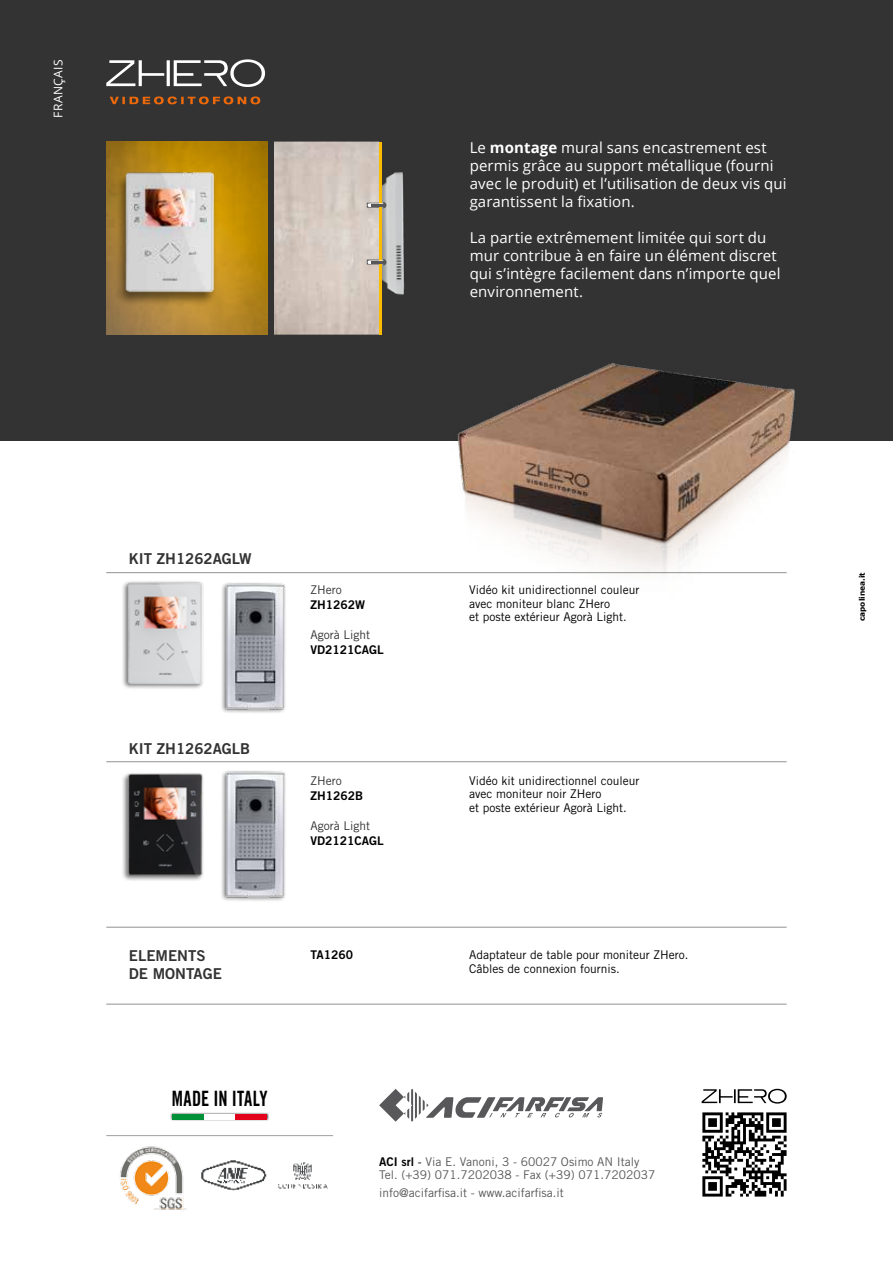
<style>
.page{position:relative;width:893px;height:1263px;background:#fff}
.page>*{position:absolute;margin:0;border:0;box-sizing:border-box;transform-origin:0 0}
.t1{font:21.15px "Trade Gothic LT Std Bd Cn 20";letter-spacing:.005em;color:#000;scale:.87 1}
.t2{font:15px/18px "Open Sans";letter-spacing:.005em;color:#fff}
.t3{font:15px/18px "Trade Gothic LT Std Bd 2";color:#333}
.t4{font:12px/13.5px "Trade Gothic LT Std";color:#000}
.t5{font:12px/13.5px "Trade Gothic LT Std";color:#58585a}
.t6{font:12px "Trade Gothic LT Std Bd 2";color:#000}
.t7{font:12px "Trade Gothic LT Std";color:#333}
.t8{font:12px "Open Sans";letter-spacing:.03em;color:#fff}
.t9{font:700 7.5px "Verdana";color:#000}
.s1{font-weight:700}
.s2{font-family:"Trade Gothic LT Std Bd 2";color:#000}
.s3{font-family:"Trade Gothic LT Std Bd 2"}
</style>
<div class="page">
<div style="left:0;top:0;width:893px;height:440px;background:#333"></div>
<svg style="left:106px;top:59px;width:159px;height:28px"></svg>
<img style="left:702px;top:1112px;width:85px;height:85px">
<svg style="left:702px;top:1089px;width:85px;height:14px"></svg>
<hr style="left:106px;top:1135px;width:227px;height:1px;background:#9c9e9f">
<div style="left:122px;top:580px;width:83px;height:110px;background:#000;opacity:.55"></div>
<img style="left:125px;top:580px;width:80px;height:107px">
<div style="left:122px;top:771px;width:83px;height:111px;background:#000;opacity:.55"></div>
<img style="left:125px;top:771px;width:80px;height:108px">
<img style="left:208px;top:573px;width:102px;height:140px">
<img style="left:208px;top:762px;width:102px;height:139px">
<img style="left:120px;top:1146px;width:66px;height:65px">
<img style="left:201px;top:1160px;width:126px;height:31px">
<div style="left:170px;top:1112px;width:99px;height:9px;background:#000;opacity:.75"></div>
<div style="left:172px;top:1114px;width:95px;height:5px;background:#fff"></div>
<div style="left:172px;top:1114px;width:32px;height:5px;background:#009037"></div>
<div style="left:236px;top:1114px;width:31px;height:5px;background:#e2001a"></div>
<svg style="left:379px;top:1089px;width:224px;height:33px"></svg>
<hr style="left:106px;top:927px;width:681px;height:1px;background:#9c9e9f">
<hr style="left:106px;top:1003px;width:681px;height:2px;background:#9c9e9f">
<hr style="left:106px;top:761px;width:681px;height:1px;background:#9c9e9f">
<hr style="left:106px;top:572px;width:681px;height:1px;background:#9c9e9f">
<svg style="left:110px;top:96px;width:150px;height:8px"></svg>
<img style="left:382px;top:172px;width:23px;height:123px">
<img style="left:274px;top:142px;width:105px;height:192px">
<hr style="left:379px;top:142px;width:3px;height:192px;background:#fabb00">
<svg style="left:368px;top:202px;width:18px;height:15px"></svg>
<svg style="left:368px;top:259px;width:18px;height:6px"></svg>
<svg style="left:106px;top:142px;width:162px;height:192px;background:#b48518"></svg>
<div style="left:115px;top:172px;width:103px;height:135px;background:#000;opacity:.5"></div>
<img style="left:122px;top:169px;width:96px;height:127px">
<img style="left:417px;top:363px;width:399px;height:211px">
<p class="t8" style="left:50px;top:118px;width:60px;rotate:-90deg">FRANÇAIS</p>
<p class="t2" style="left:470px;top:138px;width:318px">Le <span class="s1">montage</span> mural sans encastrement est permis grâce au support métallique (fourni avec le produit) et l’utilisation de deux vis qui garantissent la fixation.</p>
<p class="t2" style="left:470px;top:228px;width:312px">La partie extrêmement limitée qui sort du mur contribue à en faire un élément discret qui s’intègre facilement dans n’importe quel environnement.</p>
<p class="t3" style="left:129px;top:549px;width:124px">KIT ZH1262AGLW</p>
<p class="t3" style="left:129px;top:739px;width:123px">KIT ZH1262AGLB</p>
<p class="t3" style="left:129px;top:947px;width:94px">ELEMENTS<br>DE MONTAGE</p>
<p class="t7" style="left:310px;top:583px;width:33px">ZHero</p>
<p class="t6" style="left:310px;top:598px;width:56px">ZH1262W</p>
<p class="t7" style="left:310px;top:628px;width:61px">Agorà Light</p>
<p class="t6" style="left:310px;top:643px;width:75px">VD2121CAGL</p>
<p class="t7" style="left:310px;top:773px;width:33px">ZHero</p>
<p class="t6" style="left:310px;top:788px;width:54px">ZH1262B</p>
<p class="t7" style="left:310px;top:818px;width:61px">Agorà Light</p>
<p class="t6" style="left:310px;top:833px;width:75px">VD2121CAGL</p>
<p class="t6" style="left:310px;top:947px;width:44px">TA1260</p>
<p class="t4" style="left:469px;top:583px;width:172px">Vidéo kit unidirectionnel couleur avec moniteur blanc ZHero<br>et poste extérieur Agorà Light.</p>
<p class="t4" style="left:469px;top:774px;width:172px">Vidéo kit unidirectionnel couleur avec moniteur noir ZHero<br>et poste extérieur Agorà Light.</p>
<p class="t4" style="left:469px;top:948px;width:221px">Adaptateur de table pour moniteur ZHero.<br>Câbles de connexion fournis.</p>
<h1 class="t1" style="left:172px;top:1086px;width:112px">MADE IN ITALY</h1>
<p class="t5" style="left:379px;top:1155px;width:278px"><span class="s2">ACI srl</span> <span class="s3">-</span> Via E. Vanoni, 3 - 60027 Osimo AN Italy<br>Tel. (+39) 071.7202038 - Fax (+39) 071.7202037</p>
<p class="t5" style="left:379px;top:1186px;width:186px">info@acifarfisa.it - www.acifarfisa.it</p>
<p class="t9" style="left:857px;top:621px;width:50px;rotate:-90deg">capolinea.it</p>
</div>
